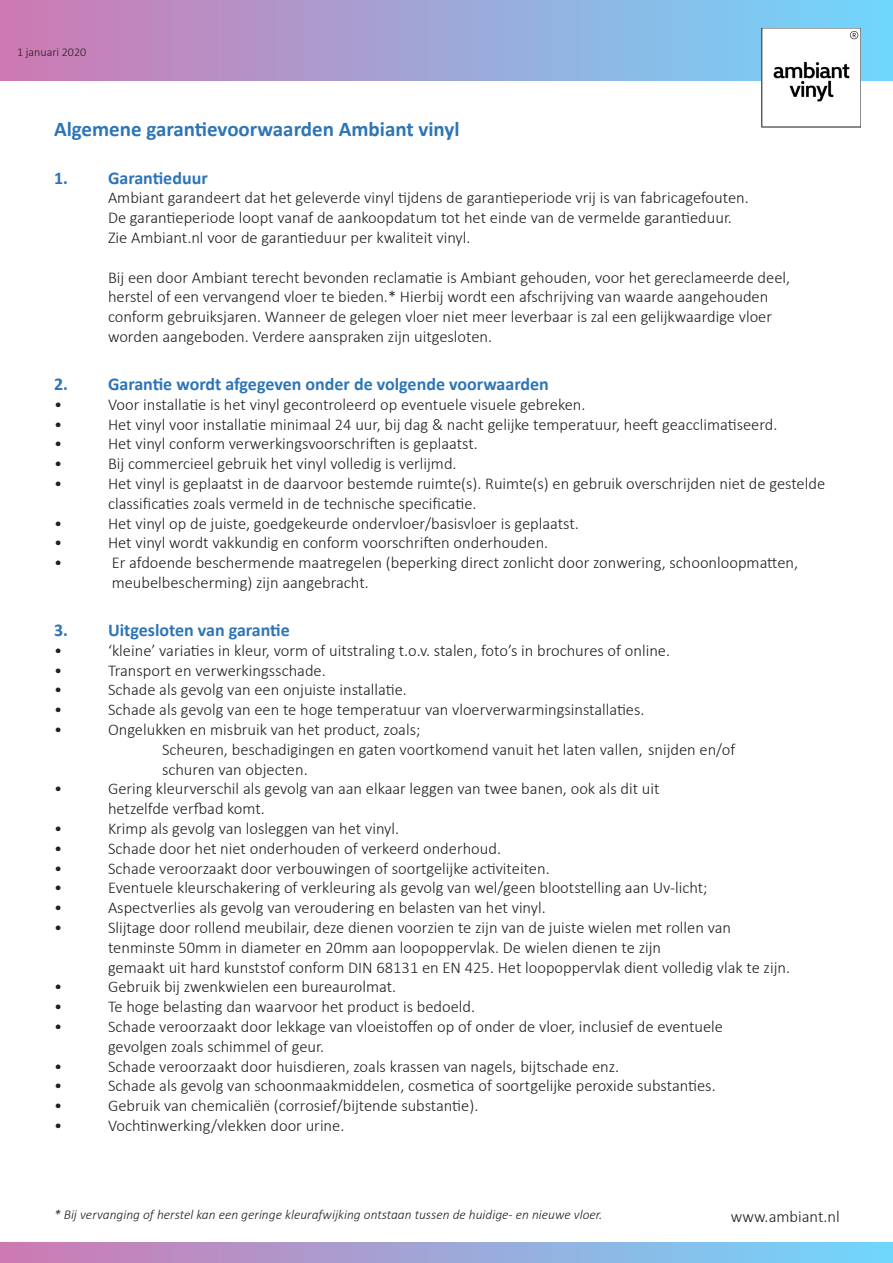
<style>
.page{position:relative;width:893px;height:1263px;background:#fff}
.page>*{position:absolute;margin:0;border:0;box-sizing:border-box;transform-origin:0 0}
.t1{font:700 21px "Calibri";color:#2d75b6}
.t2{font:700 18px "Calibri";color:#2d75b6}
.t3{font:300 16.5px/19.8px "Calibri";color:#231f20}
.t4{font:italic 300 13.5px "Calibri";color:#231f20}
.t5{font:300 12px "Calibri";color:#231f20}
</style>
<div class="page">
<div style="left:0;top:0;width:893px;height:81px;background:linear-gradient(to right,#ce78b2,#6fd7fd)"></div>
<img style="left:762px;top:28px;width:99px;height:100px">
<div style="left:0;top:1242px;width:893px;height:21px;background:linear-gradient(to right,#ce78b2,#6fd7fd)"></div>
<p class="t5" style="left:17px;top:44px;width:71px">1 januari 2020</p>
<p class="t1" style="left:54px;top:114px;width:407px">Algemene garantievoorwaarden Ambiant vinyl</p>
<p class="t2" style="left:54px;top:165px;width:155px">1. Garantieduur</p>
<p class="t3" style="left:108px;top:188px;width:642px">Ambiant garandeert dat het geleverde vinyl tijdens de garantieperiode vrij is van fabricagefouten.</p>
<p class="t3" style="left:108px;top:208px;width:625px">De garantieperiode loopt vanaf de aankoopdatum tot het einde van de vermelde garantieduur.</p>
<p class="t3" style="left:108px;top:227px;width:364px">Zie Ambiant.nl voor de garantieduur per kwaliteit vinyl.</p>
<p class="t3" style="left:108px;top:267px;width:684px">Bij een door Ambiant terecht bevonden reclamatie is Ambiant gehouden, voor het gereclameerde deel,</p>
<p class="t3" style="left:108px;top:287px;width:662px">herstel of een vervangend vloer te bieden.* Hierbij wordt een afschrijving van waarde aangehouden</p>
<p class="t3" style="left:108px;top:307px;width:666px">conform gebruiksjaren. Wanneer de gelegen vloer niet meer leverbaar is zal een gelijkwaardige vloer worden aangeboden. Verdere aanspraken zijn uitgesloten.</p>
<p class="t2" style="left:54px;top:371px;width:496px">2. Garantie wordt afgegeven onder de volgende voorwaarden</p>
<p class="t3" style="left:54px;top:394px;width:10px">•</p>
<p class="t3" style="left:108px;top:394px;width:479px">Voor installatie is het vinyl gecontroleerd op eventuele visuele gebreken.</p>
<p class="t3" style="left:54px;top:414px;width:10px">•</p>
<p class="t3" style="left:108px;top:414px;width:671px">Het vinyl voor installatie minimaal 24 uur, bij dag &amp; nacht gelijke temperatuur, heeft geacclimatiseerd.</p>
<p class="t3" style="left:54px;top:434px;width:10px">•</p>
<p class="t3" style="left:108px;top:434px;width:371px">Het vinyl conform verwerkingsvoorschriften is geplaatst.</p>
<p class="t3" style="left:54px;top:454px;width:10px">•</p>
<p class="t3" style="left:108px;top:454px;width:350px">Bij commercieel gebruik het vinyl volledig is verlijmd.</p>
<p class="t3" style="left:54px;top:473px;width:10px">•</p>
<p class="t3" style="left:108px;top:473px;width:719px">Het vinyl is geplaatst in de daarvoor bestemde ruimte(s). Ruimte(s) en gebruik overschrijden niet de gestelde classificaties zoals vermeld in de technische specificatie.</p>
<p class="t3" style="left:54px;top:513px;width:10px">•</p>
<p class="t3" style="left:108px;top:513px;width:472px">Het vinyl op de juiste, goedgekeurde ondervloer/basisvloer is geplaatst.</p>
<p class="t3" style="left:54px;top:533px;width:10px">•</p>
<p class="t3" style="left:108px;top:533px;width:442px">Het vinyl wordt vakkundig en conform voorschriften onderhouden.</p>
<p class="t3" style="left:54px;top:553px;width:10px">•</p>
<p class="t3" style="left:112px;top:553px;width:688px">Er afdoende beschermende maatregelen (beperking direct zonlicht door zonwering, schoonloopmatten, meubelbescherming) zijn aangebracht.</p>
<p class="t2" style="left:54px;top:617px;width:237px">3. Uitgesloten van garantie</p>
<p class="t3" style="left:54px;top:640px;width:10px">•</p>
<p class="t3" style="left:108px;top:640px;width:564px">‘kleine’ variaties in kleur, vorm of uitstraling t.o.v. stalen, foto’s in brochures of online.</p>
<p class="t3" style="left:54px;top:660px;width:10px">•</p>
<p class="t3" style="left:108px;top:660px;width:219px">Transport en verwerkingsschade.</p>
<p class="t3" style="left:54px;top:680px;width:10px">•</p>
<p class="t3" style="left:108px;top:680px;width:300px">Schade als gevolg van een onjuiste installatie.</p>
<p class="t3" style="left:54px;top:700px;width:10px">•</p>
<p class="t3" style="left:108px;top:700px;width:538px">Schade als gevolg van een te hoge temperatuur van vloerverwarmingsinstallaties.</p>
<p class="t3" style="left:54px;top:719px;width:10px">•</p>
<p class="t3" style="left:162px;top:719px;width:575px;text-indent:-54px">Ongelukken en misbruik van het product, zoals;<br>Scheuren, beschadigingen en gaten voortkomend vanuit het laten vallen, snijden en/of schuren van objecten.</p>
<p class="t3" style="left:54px;top:779px;width:10px">•</p>
<p class="t3" style="left:108px;top:779px;width:553px">Gering kleurverschil als gevolg van aan elkaar leggen van twee banen, ook als dit uit hetzelfde verfbad komt.</p>
<p class="t3" style="left:54px;top:818px;width:10px">•</p>
<p class="t3" style="left:108px;top:818px;width:293px">Krimp als gevolg van losleggen van het vinyl.</p>
<p class="t3" style="left:54px;top:838px;width:10px">•</p>
<p class="t3" style="left:108px;top:838px;width:395px">Schade door het niet onderhouden of verkeerd onderhoud.</p>
<p class="t3" style="left:54px;top:858px;width:10px">•</p>
<p class="t3" style="left:108px;top:858px;width:443px">Schade veroorzaakt door verbouwingen of soortgelijke activiteiten.</p>
<p class="t3" style="left:54px;top:878px;width:10px">•</p>
<p class="t3" style="left:108px;top:878px;width:601px">Eventuele kleurschakering of verkleuring als gevolg van wel/geen blootstelling aan Uv-licht;</p>
<p class="t3" style="left:54px;top:898px;width:10px">•</p>
<p class="t3" style="left:108px;top:898px;width:439px">Aspectverlies als gevolg van veroudering en belasten van het vinyl.</p>
<p class="t3" style="left:54px;top:917px;width:10px">•</p>
<p class="t3" style="left:108px;top:917px;width:684px">Slijtage door rollend meubilair, deze dienen voorzien te zijn van de juiste wielen met rollen van tenminste 50mm in diameter en 20mm aan loopoppervlak. De wielen dienen te zijn<br>gemaakt uit hard kunststof conform DIN 68131 en EN 425. Het loopoppervlak dient volledig vlak te zijn.</p>
<p class="t3" style="left:54px;top:977px;width:10px">•</p>
<p class="t3" style="left:108px;top:977px;width:290px">Gebruik bij zwenkwielen een bureaurolmat.</p>
<p class="t3" style="left:54px;top:997px;width:10px">•</p>
<p class="t3" style="left:108px;top:997px;width:369px">Te hoge belasting dan waarvoor het product is bedoeld.</p>
<p class="t3" style="left:54px;top:1016px;width:10px">•</p>
<p class="t3" style="left:108px;top:1016px;width:617px">Schade veroorzaakt door lekkage van vloeistoffen op of onder de vloer, inclusief de eventuele gevolgen zoals schimmel of geur.</p>
<p class="t3" style="left:54px;top:1056px;width:10px">•</p>
<p class="t3" style="left:108px;top:1056px;width:513px">Schade veroorzaakt door huisdieren, zoals krassen van nagels, bijtschade enz.</p>
<p class="t3" style="left:54px;top:1076px;width:10px">•</p>
<p class="t3" style="left:108px;top:1076px;width:609px">Schade als gevolg van schoonmaakmiddelen, cosmetica of soortgelijke peroxide substanties.</p>
<p class="t3" style="left:54px;top:1096px;width:10px">•</p>
<p class="t3" style="left:108px;top:1096px;width:372px">Gebruik van chemicaliën (corrosief/bijtende substantie).</p>
<p class="t3" style="left:54px;top:1115px;width:10px">•</p>
<p class="t3" style="left:108px;top:1115px;width:238px">Vochtinwerking/vlekken door urine.</p>
<p class="t4" style="left:54px;top:1206px;width:550px">* Bij vervanging of herstel kan een geringe kleurafwijking ontstaan tussen de huidige- en nieuwe vloer.</p>
<p class="t3" style="left:731px;top:1206px;width:110px">www.ambiant.nl</p>
</div>
